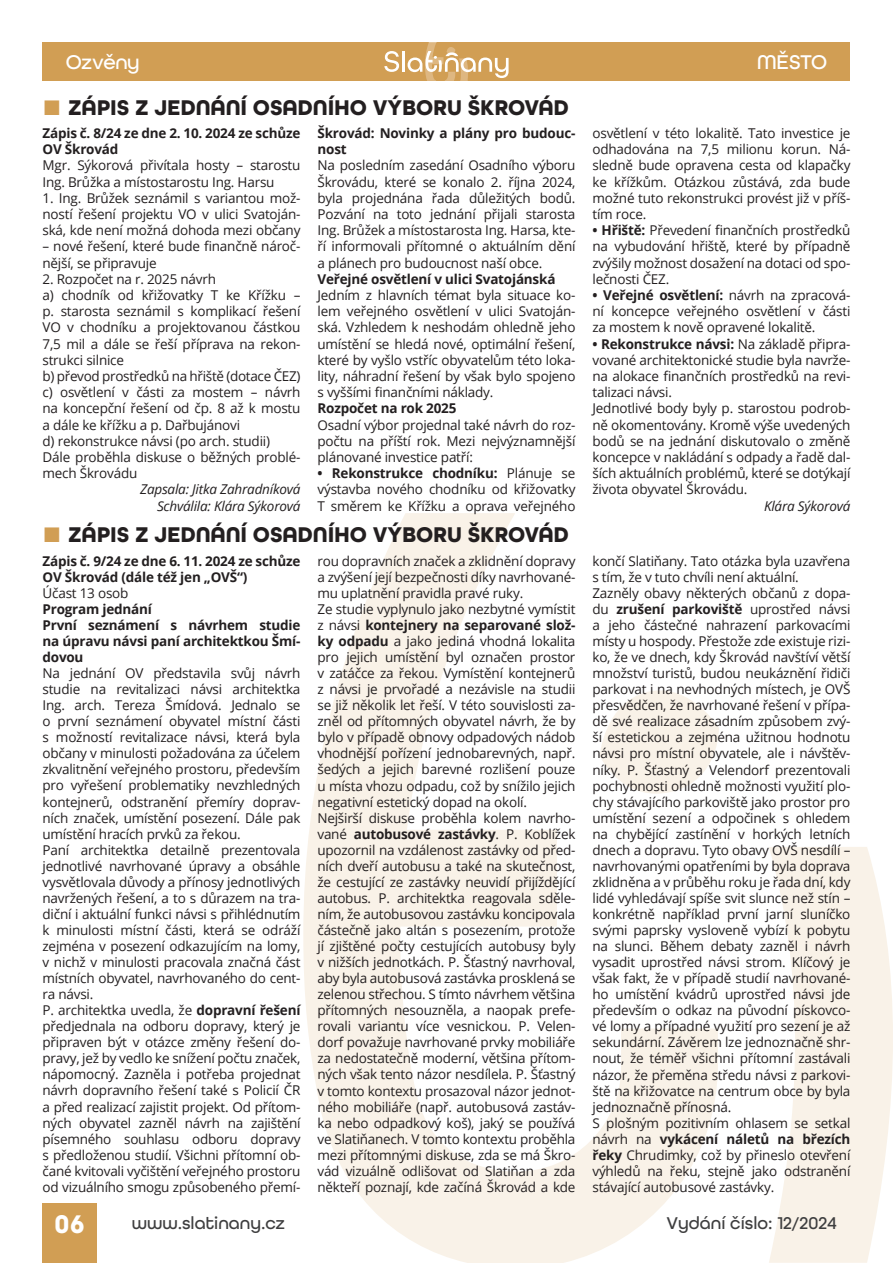
<style>
.page{position:relative;width:893px;height:1263px;background:#fff}
.page>*{position:absolute;margin:0;border:0;box-sizing:border-box;transform-origin:0 0}
.t1{font:700 27px "All Round Gothic";color:#fff}
.t2{font:700 22.5px "All Round Gothic";letter-spacing:-.005em;color:#231f20}
.t3{font:500 21px "All Round Gothic";letter-spacing:-.02em;color:#fff}
.t4{font:500 18px "All Round Gothic";color:#3e3e3f}
.t5{font:13.5px/16px "Open Sans";letter-spacing:-.015em;color:#231f20;text-align:justify}
.t6{font:700 13.5px/16px "Open Sans";letter-spacing:-.015em;color:#231f20}
.t7{font:italic 13.5px/16.2px "Open Sans";letter-spacing:-.015em;color:#231f20;text-align:right}
.s1{font-family:"Times New Roman";font-size:31.5px;color:#d19e54}
.s2{font-weight:700}
</style>
<div class="page">
<svg style="left:303px;top:513px;width:415px;height:750px"></svg>
<svg style="left:769px;top:847px;width:124px;height:416px;fill:#f9f2e8"></svg>
<svg style="left:600px;top:690px;width:119px;height:104px"></svg>
<div style="left:43px;top:1203px;width:54px;height:60px;background:#d19e54"></div>
<div style="left:43px;top:43px;width:807px;height:38px;background:#d19e54"></div>
<svg style="left:384px;top:51px;width:15px;height:21px"></svg>
<hr style="left:402px;top:51px;width:3px;height:21px;background:#fff">
<svg style="left:408px;top:42px;width:101px;height:39px"></svg>
<h3 class="t3" style="left:66px;top:49px;width:76px">Ozvěny</h3>
<h3 class="t3" style="left:757px;top:49px;width:72px">MĚSTO</h3>
<h2 class="t2" style="left:43px;top:94px;width:528px"><span class="s1">■</span> ZÁPIS Z JEDNÁNÍ OSADNÍHO VÝBORU ŠKROVÁD</h2>
<p class="t6" style="left:43px;top:125px;width:259px">Zápis č. 8/24 ze dne 2. 10. 2024 ze schůze<br>OV Škrovád</p>
<p class="t5" style="left:43px;top:157px;width:259px">Mgr. Sýkorová přivítala hosty – starostu<br>Ing. Brůžka a místostarostu Ing. Harsu</p>
<p class="t5" style="left:43px;top:189px;width:259px">1. Ing. Brůžek seznámil s variantou mož&shy;ností řešení projektu VO v ulici Svatoján&shy;ská, kde není možná dohoda mezi občany</p>
<p class="t5" style="left:43px;top:238px;width:259px">– nové řešení, které bude finančně nároč&shy;nější, se připravuje</p>
<p class="t5" style="left:43px;top:270px;width:259px;text-align:left">2. Rozpočet na r. 2025 návrh<br>a) chodník od křižovatky T ke Křížku – p. starosta seznámil s komplikací řešení VO v chodníku a projektovanou částkou 7,5 mil a dále se řeší příprava na rekon&shy;strukci silnice<br>b) převod prostředků na hřiště (dotace ČEZ) c) osvětlení v části za mostem – návrh na koncepční řešení od čp. 8 až k mostu a dále ke křížku a p. Dařbujánovi<br>d) rekonstrukce návsi (po arch. studii)<br>Dále proběhla diskuse o běžných problé&shy;mech Škrovádu</p>
<p class="t7" style="left:140px;top:481px;width:162px">Zapsala: Jitka Zahradníková<br>Schválila: Klára Sýkorová</p>
<p class="t6" style="left:317px;top:125px;width:259px">Škrovád: Novinky a plány pro budouc&shy;nost</p>
<p class="t5" style="left:317px;top:157px;width:259px">Na posledním zasedání Osadního výboru Škrovádu, které se konalo 2. října 2024, byla projednána řada důležitých bodů.<br>Pozvání na toto jednání přijali starosta Ing. Brůžek a místostarosta Ing. Harsa, kte&shy;ří informovali přítomné o aktuálním dění a plánech pro budoucnost naší obce.</p>
<p class="t6" style="left:317px;top:270px;width:239px">Veřejné osvětlení v ulici Svatojánská</p>
<p class="t5" style="left:317px;top:287px;width:259px">Jedním z hlavních témat byla situace ko&shy;lem veřejného osvětlení v ulici Svatoján&shy;ská. Vzhledem k neshodám ohledně jeho umístění se hledá nové, optimální řešení, které by vyšlo vstříc obyvatelům této loka&shy;lity, náhradní řešení by však bylo spojeno s vyššími finančními náklady.</p>
<p class="t6" style="left:317px;top:400px;width:140px">Rozpočet na rok 2025</p>
<p class="t5" style="left:317px;top:416px;width:259px">Osadní výbor projednal také návrh do roz&shy;počtu na příští rok. Mezi nejvýznamnější plánované investice patří:</p>
<p class="t5" style="left:317px;top:465px;width:259px"><span class="s2">• Rekonstrukce chodníku:</span> Plánuje se výstavba nového chodníku od křižovatky T směrem ke Křížku a oprava veřejného</p>
<h2 class="t2" style="left:43px;top:521px;width:528px"><span class="s1">■</span> ZÁPIS Z JEDNÁNÍ OSADNÍHO VÝBORU ŠKROVÁD</h2>
<p class="t5" style="left:592px;top:125px;width:259px">osvětlení v této lokalitě. Tato investice je odhadována na 7,5 milionu korun. Ná&shy;sledně bude opravena cesta od klapačky ke křížkům. Otázkou zůstává, zda bude možné tuto rekonstrukci provést již v příš&shy;tím roce.</p>
<p class="t5" style="left:592px;top:222px;width:259px"><span class="s2">• Hřiště:</span> Převedení finančních prostředků na vybudování hřiště, které by případně zvýšily možnost dosažení na dotaci od spo&shy;lečnosti ČEZ.</p>
<p class="t5" style="left:592px;top:287px;width:259px"><span class="s2">• Veřejné osvětlení:</span> návrh na zpracová&shy;ní koncepce veřejného osvětlení v části za mostem k nově opravené lokalitě.</p>
<p class="t5" style="left:592px;top:335px;width:259px;text-align:left"><span class="s2">• Rekonstrukce návsi:</span> Na základě připra&shy;vované architektonické studie byla navrže&shy;na alokace finančních prostředků na revi&shy;talizaci návsi.<br>Jednotlivé body byly p. starostou podrob&shy;ně okomentovány. Kromě výše uvedených bodů se na jednání diskutovalo o změně koncepce v nakládání s odpady a řadě dal&shy;ších aktuálních problémů, které se dotýkají života obyvatel Škrovádu.</p>
<p class="t7" style="left:764px;top:497px;width:88px">Klára Sýkorová</p>
<p class="t6" style="left:43px;top:552px;width:259px">Zápis č. 9/24 ze dne 6. 11. 2024 ze schůze<br>OV Škrovád (dále též jen „OVŠ“)</p>
<p class="t5" style="left:43px;top:584px;width:88px">Účast 13 osob</p>
<p class="t6" style="left:43px;top:601px;width:259px">Program jednání<br>První seznámení s návrhem studie na úpravu návsi paní architektkou Šmí&shy;dovou</p>
<p class="t5" style="left:43px;top:665px;width:259px;text-align:left">Na jednání OV představila svůj návrh studie na revitalizaci návsi architektka Ing. arch. Tereza Šmídová. Jednalo se o první seznámení obyvatel místní části s možností revitalizace návsi, která byla občany v minulosti požadována za účelem zkvalitnění veřejného prostoru, především pro vyřešení problematiky nevzhledných kontejnerů, odstranění přemíry doprav&shy;ních značek, umístění posezení. Dále pak umístění hracích prvků za řekou.<br>Paní architektka detailně prezentovala jednotlivé navrhované úpravy a obsáhle vysvětlovala důvody a přínosy jednotlivých navržených řešení, a to s důrazem na tra&shy;diční i aktuální funkci návsi s přihlédnutím k minulosti místní části, která se odráží zejména v posezení odkazujícím na lomy, v nichž v minulosti pracovala značná část místních obyvatel, navrhovaného do cent&shy;ra návsi.<br>P. architektka uvedla, že <span class="s2">dopravní řešení </span>předjednala na odboru dopravy, který je připraven být v otázce změny řešení do&shy;pravy, jež by vedlo ke snížení počtu značek, nápomocný. Zazněla i potřeba projednat návrh dopravního řešení také s Policií ČR a před realizací zajistit projekt. Od přítom&shy;ných obyvatel zazněl návrh na zajištění písemného souhlasu odboru dopravy s předloženou studií. Všichni přítomní ob&shy;čané kvitovali vyčištění veřejného prostoru od vizuálního smogu způsobeného přemí-</p>
<p class="t5" style="left:317px;top:552px;width:259px;text-align:left">rou dopravních značek a zklidnění dopravy a zvýšení její bezpečnosti díky navrhované&shy;mu uplatnění pravidla pravé ruky.<br>Ze studie vyplynulo jako nezbytné vymístit z návsi <span class="s2">kontejnery na separované slož&shy;ky odpadu</span> a jako jediná vhodná lokalita pro jejich umístění byl označen prostor v zatáčce za řekou. Vymístění kontejnerů z návsi je prvořadé a nezávisle na studii se již několik let řeší. V této souvislosti za&shy;zněl od přítomných obyvatel návrh, že by bylo v případě obnovy odpadových nádob vhodnější pořízení jednobarevných, např. šedých a jejich barevné rozlišení pouze u místa vhozu odpadu, což by snížilo jejich negativní estetický dopad na okolí.<br>Nejširší diskuse proběhla kolem navrho&shy;vané <span class="s2">autobusové zastávky</span>. P. Koblížek upozornil na vzdálenost zastávky od před&shy;ních dveří autobusu a také na skutečnost, že cestující ze zastávky neuvidí přijíždějící autobus. P. architektka reagovala sděle&shy;ním, že autobusovou zastávku koncipovala částečně jako altán s posezením, protože jí zjištěné počty cestujících autobusy byly v nižších jednotkách. P. Šťastný navrhoval, aby byla autobusová zastávka prosklená se zelenou střechou. S tímto návrhem většina přítomných nesouzněla, a naopak prefe&shy;rovali variantu více vesnickou. P. Velen&shy;dorf považuje navrhované prvky mobiliáře za nedostatečně moderní, většina přítom&shy;ných však tento názor nesdílela. P. Šťastný v tomto kontextu prosazoval názor jednot&shy;ného mobiliáře (např. autobusová zastáv&shy;ka nebo odpadkový koš), jaký se používá ve Slatiňanech. V tomto kontextu proběhla mezi přítomnými diskuse, zda se má Škro&shy;vád vizuálně odlišovat od Slatiňan a zda někteří poznají, kde začíná Škrovád a kde</p>
<p class="t5" style="left:592px;top:552px;width:259px;text-align:left">končí Slatiňany. Tato otázka byla uzavřena s tím, že v tuto chvíli není aktuální.<br>Zazněly obavy některých občanů z dopa&shy;du <span class="s2">zrušení parkoviště</span> uprostřed návsi a jeho částečné nahrazení parkovacími místy u hospody. Přestože zde existuje rizi&shy;ko, že ve dnech, kdy Škrovád navštíví větší množství turistů, budou neukáznění řidiči parkovat i na nevhodných místech, je OVŠ přesvědčen, že navrhované řešení v přípa&shy;dě své realizace zásadním způsobem zvý&shy;ší estetickou a zejména užitnou hodnotu návsi pro místní obyvatele, ale i návštěv&shy;níky. P. Šťastný a Velendorf prezentovali pochybnosti ohledně možnosti využití plo&shy;chy stávajícího parkoviště jako prostor pro umístění sezení a odpočinek s ohledem na chybějící zastínění v horkých letních dnech a dopravu. Tyto obavy OVŠ nesdílí – navrhovanými opatřeními by byla doprava zklidněna a v průběhu roku je řada dní, kdy lidé vyhledávají spíše svit slunce než stín – konkrétně například první jarní sluníčko svými paprsky vysloveně vybízí k pobytu na slunci. Během debaty zazněl i návrh vysadit uprostřed návsi strom. Klíčový je však fakt, že v případě studií navrhované&shy;ho umístění kvádrů uprostřed návsi jde především o odkaz na původní pískovco&shy;vé lomy a případné využití pro sezení je až sekundární. Závěrem lze jednoznačně shr&shy;nout, že téměř všichni přítomní zastávali názor, že přeměna středu návsi z parkovi&shy;ště na křižovatce na centrum obce by byla jednoznačně přínosná.<br>S plošným pozitivním ohlasem se setkal návrh na <span class="s2">vykácení náletů na březích řeky</span> Chrudimky, což by přineslo otevření výhledů na řeku, stejně jako odstranění stávající autobusové zastávky.</p>
<h1 class="t1" style="left:55px;top:1208px;width:32px">06</h1>
<h3 class="t4" style="left:132px;top:1212px;width:155px">www.slatinany.cz</h3>
<h3 class="t4" style="left:666px;top:1212px;width:172px">Vydání číslo: 12/2024</h3>
</div>
